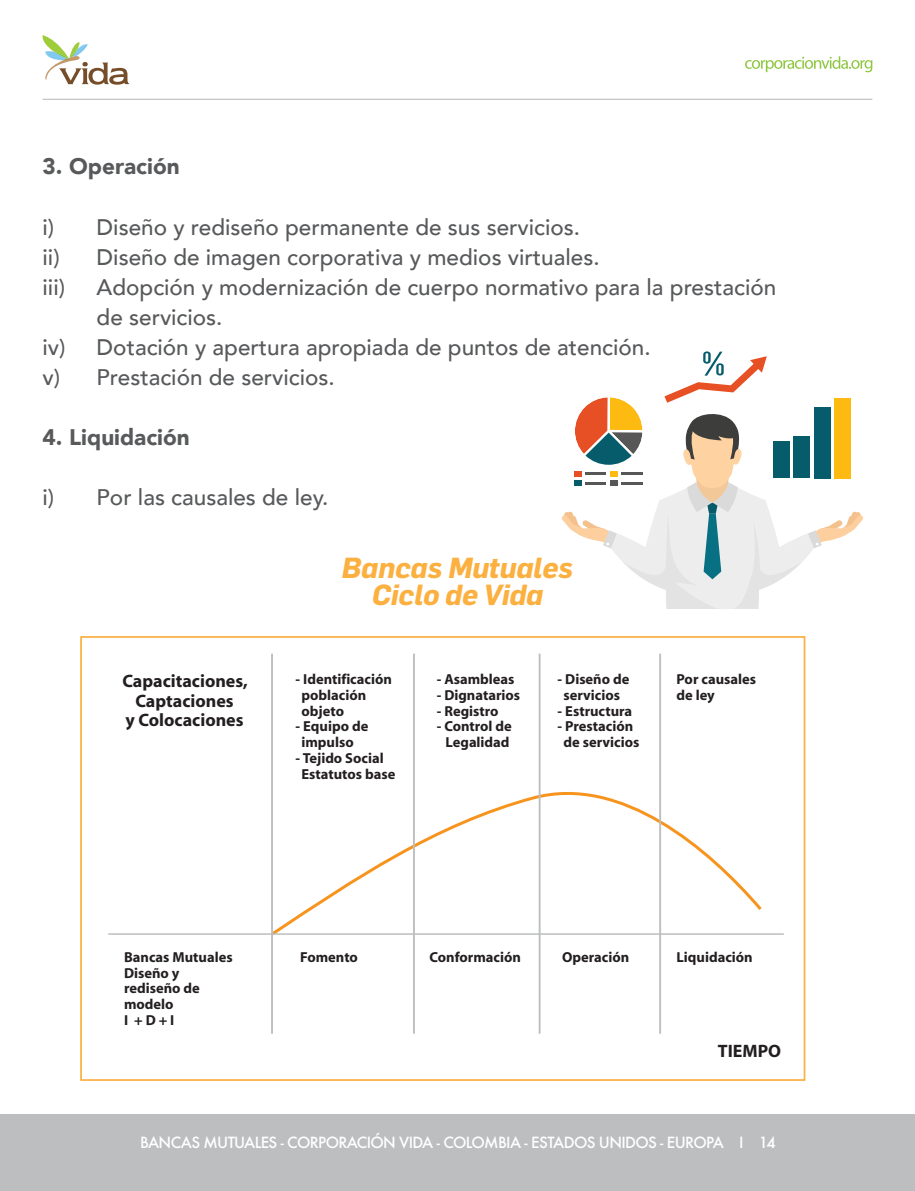
<style>
.page{position:relative;width:915px;height:1191px;background:#fff}
.page>*{position:absolute;margin:0;border:0;box-sizing:border-box;transform-origin:0 0}
.t1{font:italic 700 28.5px/27px "Flama";letter-spacing:-.01em;color:#fbb040;text-align:center}
.t2{font:500 22.5px/30px "Avenir";color:#58595b}
.t3{font:900 22.5px "Avenir";color:#58595b}
.t4{font:700 18px/19.5px "Myriad";color:#231f20;text-align:center}
.t5{font:500 15px "Futura";letter-spacing:-.045em;color:#fff}
.t6{font:700 14.55px/15.8px "Myriad";color:#231f20}
</style>
<div class="page">
<div style="left:0;top:1114px;width:914px;height:77px;background:#bcbec0"></div>
<svg style="left:42px;top:35px;width:87px;height:50px"></svg>
<svg style="left:745px;top:56px;width:127px;height:16px"></svg>
<hr style="left:43px;top:99px;width:829px;height:1px;background:#bcbec0">
<div style="left:80px;top:636px;width:725px;height:444px;border:2px solid #fbb040"></div>
<svg style="left:268px;top:770px;width:496px;height:168px"></svg>
<hr style="left:108px;top:933px;width:675px;height:1px;background:#bcbec0">
<hr style="left:271px;top:653px;width:2px;height:380px;background:#bcbec0">
<hr style="left:413px;top:653px;width:2px;height:380px;background:#bcbec0">
<hr style="left:538px;top:653px;width:2px;height:380px;background:#bcbec0">
<hr style="left:659px;top:653px;width:2px;height:380px;background:#bcbec0">
<svg style="left:561px;top:351px;width:302px;height:258px"></svg>
<h2 class="t3" style="left:43px;top:147px;width:139px">3. Operación</h2>
<h2 class="t2" style="left:43px;top:210px;width:558px">i) Diseño y rediseño permanente de sus servicios. ii) Diseño de imagen corporativa y medios virtuales. iii)</h2>
<h2 class="t2" style="left:97px;top:270px;width:681px">Adopción y modernización de cuerpo normativo para la prestación</h2>
<h2 class="t2" style="left:97px;top:300px;width:127px">de servicios.</h2>
<h2 class="t2" style="left:43px;top:330px;width:609px">iv) Dotación y apertura apropiada de puntos de atención.</h2>
<h2 class="t2" style="left:43px;top:360px;width:293px">v) Prestación de servicios.</h2>
<h2 class="t3" style="left:43px;top:417px;width:149px">4. Liquidación</h2>
<h2 class="t2" style="left:43px;top:480px;width:287px">i) Por las causales de ley.</h2>
<h1 class="t1" style="left:342px;top:553px;width:233px">Bancas Mutuales<br>Ciclo de Vida</h1>
<p class="t4" style="left:122px;top:672px;width:127px">Capacitaciones,<br>Captaciones<br>y Colocaciones</p>
<p class="t6" style="left:301px;top:672px;width:92px;text-indent:-6px">- Identificación población objeto</p>
<p class="t6" style="left:295px;top:719px;width:74px;text-align:center">- Equipo de impulso</p>
<p class="t6" style="left:301px;top:750px;width:95px;text-indent:-6px">- Tejido Social<br>Estatutos base</p>
<p class="t6" style="left:436px;top:672px;width:79px">- Asambleas</p>
<p class="t6" style="left:436px;top:687px;width:85px">- Dignatarios</p>
<p class="t6" style="left:436px;top:703px;width:63px">- Registro</p>
<p class="t6" style="left:436px;top:719px;width:76px;text-align:center">- Control de<br>Legalidad</p>
<p class="t6" style="left:557px;top:672px;width:73px;text-align:center">- Diseño de servicios</p>
<p class="t6" style="left:557px;top:703px;width:76px">- Estructura</p>
<p class="t6" style="left:557px;top:719px;width:83px;text-align:center">- Prestación de servicios</p>
<p class="t6" style="left:676px;top:672px;width:81px">Por causales de ley</p>
<p class="t6" style="left:124px;top:949px;width:110px">Bancas Mutuales</p>
<p class="t6" style="left:300px;top:949px;width:59px">Fomento</p>
<p class="t6" style="left:429px;top:949px;width:93px">Conformación</p>
<p class="t6" style="left:562px;top:949px;width:69px">Operación</p>
<p class="t6" style="left:676px;top:949px;width:78px">Liquidación</p>
<p class="t6" style="left:124px;top:965px;width:77px">Diseño y rediseño de modelo<br>I + D + I</p>
<p class="t4" style="left:717px;top:1042px;width:65px">TIEMPO</p>
<p class="t5" style="left:140px;top:1132px;width:636px">BANCAS MUTUALES - CORPORACIÓN VIDA - COLOMBIA - ESTADOS UNIDOS - EUROPA I 14</p>
</div>
